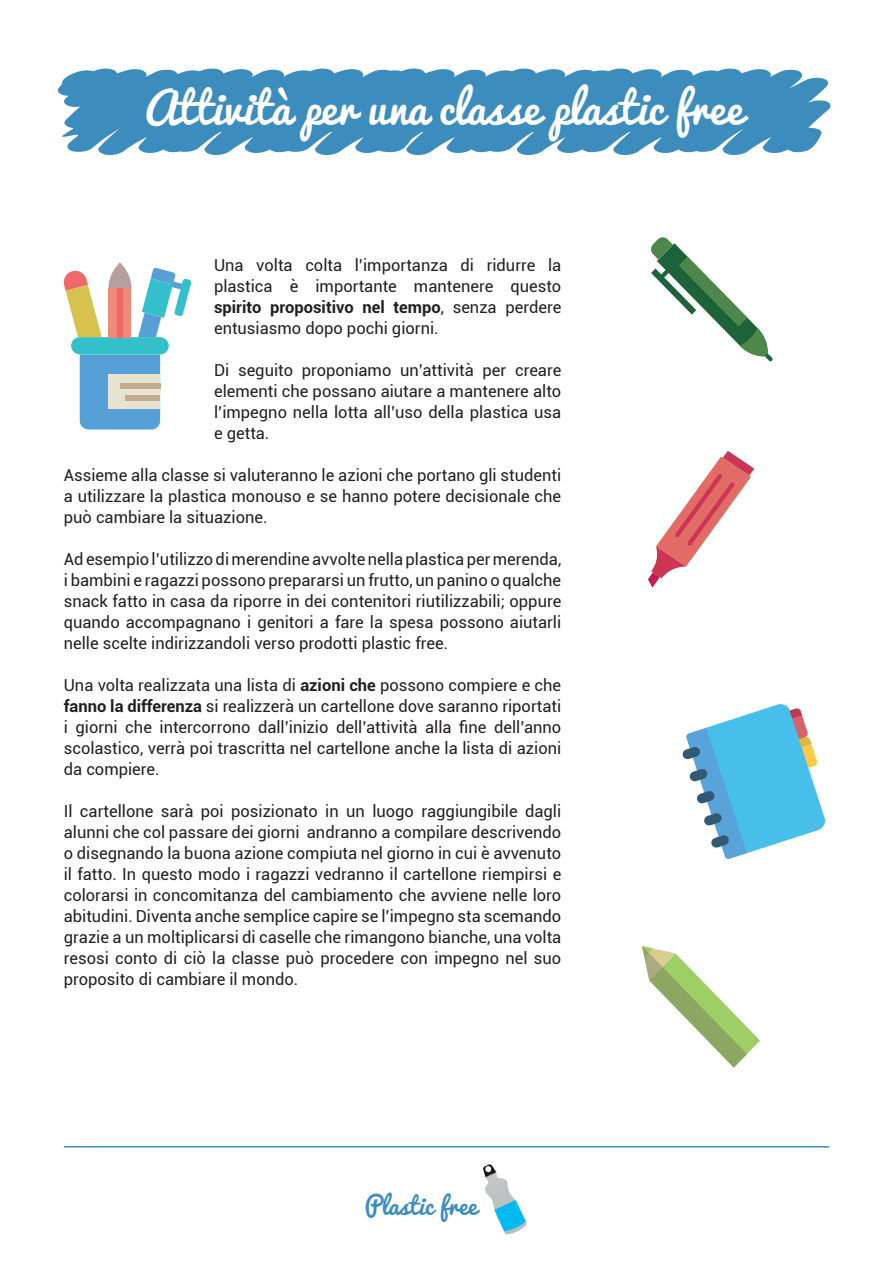
<style>
.page{position:relative;width:893px;height:1263px;background:#fff}
.page>*{position:absolute;margin:0;border:0;box-sizing:border-box;transform-origin:0 0}
.t1{font:43.5px "Pacifico";color:#fff}
.t2{font:24px "Pacifico";color:#3c8dbd}
.t3{font:16.5px/21px "Roboto";color:#231f20;text-align:justify}
.s1{font-weight:700}
</style>
<div class="page">
<hr style="left:64px;top:1146px;width:765px;height:1px;background:#3c8dbd">
<img style="left:485px;top:1172px;width:42px;height:62px">
<svg style="left:494px;top:1200px;width:32px;height:31px"></svg>
<svg style="left:483px;top:1164px;width:13px;height:13px"></svg>
<svg style="left:57px;top:68px;width:774px;height:87px;background:#529ac4"></svg>
<svg style="left:682px;top:704px;width:143px;height:155px"></svg>
<svg style="left:648px;top:451px;width:106px;height:136px"></svg>
<svg style="left:651px;top:237px;width:122px;height:124px"></svg>
<div style="left:80px;top:354px;width:80px;height:75px;background:#55a0d7"></div>
<div style="left:71px;top:337px;width:98px;height:17px;background:#34c0ca;border-radius:9px"></div>
<div style="left:108px;top:288px;width:23px;height:49px;background:#ee8b7b"></div>
<svg style="left:108px;top:262px;width:23px;height:26px"></svg>
<div style="left:117px;top:288px;width:6px;height:49px;background:#f1686b"></div>
<svg style="left:63px;top:270px;width:39px;height:67px"></svg>
<svg style="left:138px;top:268px;width:53px;height:69px"></svg>
<div style="left:108px;top:375px;width:52px;height:34px;background:#e8e3d1"></div>
<div style="left:120px;top:383px;width:40px;height:6px;background:#c0ad8e"></div>
<div style="left:126px;top:395px;width:34px;height:6px;background:#c0ad8e"></div>
<svg style="left:642px;top:946px;width:118px;height:121px"></svg>
<h1 class="t1" style="left:144px;top:85px;width:600px">Attività per una classe plastic free</h1>
<p class="t3" style="left:214px;top:254px;width:349px">Una volta colta l’importanza di ridurre la plastica è importante mantenere questo <span class="s1">spirito propositivo nel tempo</span>, senza perdere entusiasmo dopo pochi giorni.</p>
<p class="t3" style="left:214px;top:359px;width:349px">Di seguito proponiamo un’attività per creare elementi che possano aiutare a mantenere alto l’impegno nella lotta all’uso della plastica usa e getta.</p>
<p class="t3" style="left:64px;top:464px;width:499px">Assieme alla classe si valuteranno le azioni che portano gli studenti a utilizzare la plastica monouso e se hanno potere decisionale che può cambiare la situazione.</p>
<p class="t3" style="left:64px;top:548px;width:499px">Ad esempio l’utilizzo di merendine avvolte nella plastica per merenda, i bambini e ragazzi possono prepararsi un frutto, un panino o qualche snack fatto in casa da riporre in dei contenitori riutilizzabili; oppure quando accompagnano i genitori a fare la spesa possono aiutarli nelle scelte indirizzandoli verso prodotti plastic free.</p>
<p class="t3" style="left:64px;top:674px;width:499px">Una volta realizzata una lista di <span class="s1">azioni che</span> possono compiere e che <span class="s1">fanno la differenza</span> si realizzerà un cartellone dove saranno riportati i giorni che intercorrono dall’inizio dell’attività alla fine dell’anno scolastico, verrà poi trascritta nel cartellone anche la lista di azioni da compiere.</p>
<p class="t3" style="left:64px;top:800px;width:499px">Il cartellone sarà poi posizionato in un luogo raggiungibile dagli alunni che col passare dei giorni andranno a compilare descrivendo o disegnando la buona azione compiuta nel giorno in cui è avvenuto il fatto. In questo modo i ragazzi vedranno il cartellone riempirsi e colorarsi in concomitanza del cambiamento che avviene nelle loro abitudini. Diventa anche semplice capire se l’impegno sta scemando grazie a un moltiplicarsi di caselle che rimangono bianche, una volta resosi conto di ciò la classe può procedere con impegno nel suo proposito di cambiare il mondo.</p>
<h2 class="t2" style="left:365px;top:1192px;width:114px">Plastic free</h2>
</div>
